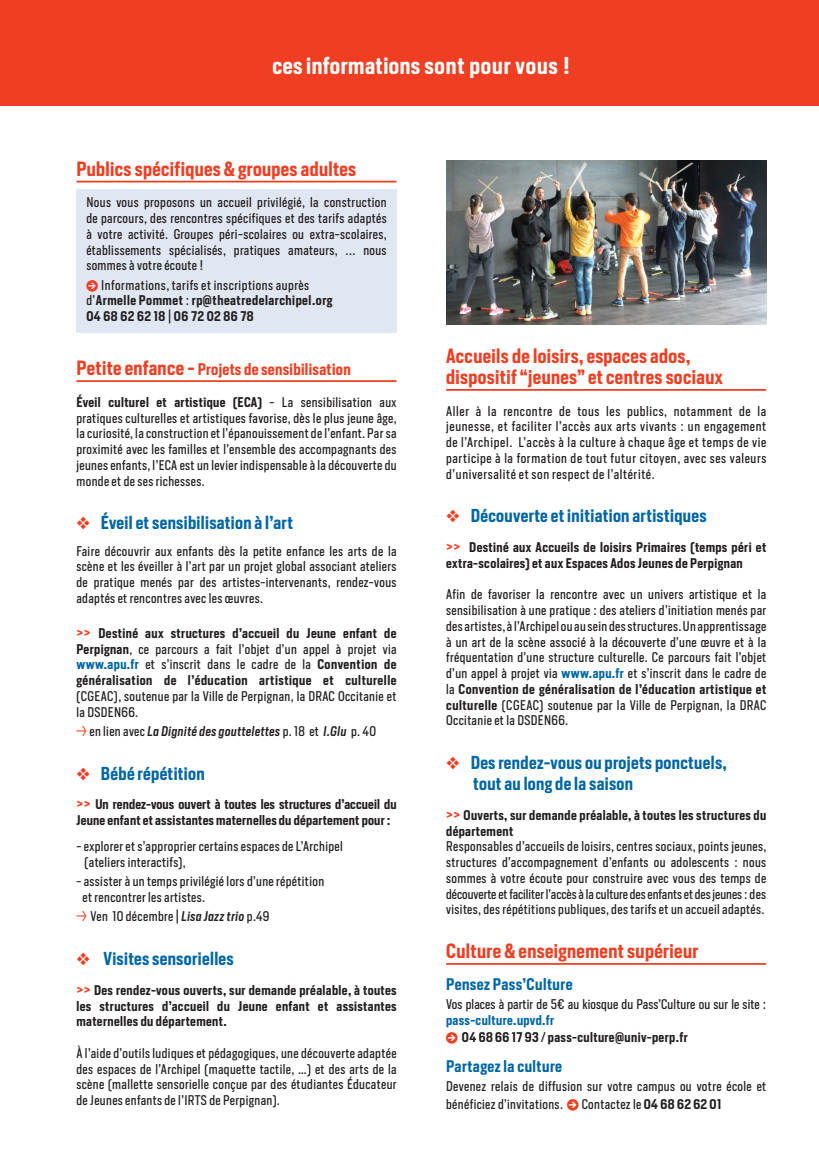
<style>
.page{position:relative;width:819px;height:1170px;background:#fff}
.page>*{position:absolute;margin:0;border:0;box-sizing:border-box;transform-origin:0 0}
.t1{font:600 22.75px "Heron Sans Cond";letter-spacing:.02em;color:#fff}
.t2{font:600 19.25px/21px "Heron Sans Cond";letter-spacing:.02em;color:#ef3e22}
.t3{font:600 17.5px/21px "Heron Sans Cond";letter-spacing:.02em;color:#0166a5}
.t4{font:600 15.75px "Heron Sans Cond";letter-spacing:.02em;color:#ef3e22}
.t5{font:600 15.75px "Heron Sans Cond";letter-spacing:.03em;color:#0166a5}
.t6{font:13.12px/15.8px "Heron Sans Cond";letter-spacing:.03em;color:#231f20;text-align:justify}
.t7{font:600 13.12px/15.8px "Heron Sans Cond";letter-spacing:.03em;color:#231f20}
.t8{font:600 13.12px/15.8px "Heron Sans Cond";letter-spacing:.01em;color:#231f20}
.t9{font:13.12px "Heron Sans Cond";letter-spacing:.01em;color:#231f20}
.t10{font:italic 500 13.12px "Heron Sans Cond";letter-spacing:.03em;color:#231f20}
.s1{font-family:"Arrowstfb";font-weight:400;font-size:12.25px;color:#ef3e22}
.s2{font-weight:400}
.s3{font-size:19.25px}
.s4{font-weight:600}
.s5{color:#ef3e22}
.s6{font-size:14px;color:#ef3e22}
.s7{color:#0166a5}
.s8{font-family:"Arrowstfb";font-weight:400;font-style:normal;font-size:12.25px;color:#ef3e22}
.s9{font-weight:400;font-style:normal}
.s10{font-family:"Arrowstfb";font-size:12.25px;color:#ef3e22}
.s11{font-weight:500;font-style:italic}
.s12{font-weight:600;color:#0166a5}
</style>
<div class="page">
<div style="left:0;top:0;width:819px;height:106px;background:#ef3e22"></div>
<div style="left:76px;top:189px;width:320px;height:144px;background:#e1e7f2"></div>
<hr style="left:76px;top:181px;width:320px;height:1px;background:#ef3e22">
<hr style="left:76px;top:380px;width:320px;height:2px;background:#ef3e22">
<hr style="left:446px;top:389px;width:320px;height:2px;background:#ef3e22">
<hr style="left:446px;top:963px;width:320px;height:2px;background:#ef3e22">
<img style="left:446px;top:160px;width:320px;height:164px">
<h1 class="t1" style="left:272px;top:51px;width:299px">ces informations sont pour vous !</h1>
<h2 class="t2" style="left:76px;top:158px;width:281px">Publics spécifiques &amp; groupes adultes</h2>
<p class="t6" style="left:86px;top:194px;width:302px">Nous vous proposons un accueil privilégié, la construction de parcours, des rencontres spécifiques et des tarifs adaptés à votre activité. Groupes péri-scolaires ou extra-scolaires, établissements spécialisés, pratiques amateurs, ... nous sommes à votre écoute !</p>
<p class="t7" style="left:86px;top:277px;width:248px"><span class="s1">J</span> <span class="s2">Informations, tarifs et inscriptions auprès d’</span>Armelle Pommet <span class="s2">:</span> rp@theatredelarchipel.org<br>04 68 62 62 18 <span class="s2">|</span> 06 72 02 86 78</p>
<p class="t4" style="left:76px;top:359px;width:276px"><span class="s3">Petite enfance -</span> Projets de sensibilisation</p>
<p class="t6" style="left:76px;top:394px;width:322px"><span class="s4">Éveil culturel et artistique (ECA)</span> - La sensibilisation aux pratiques culturelles et artistiques favorise, dès le plus jeune âge, la curiosité, la construction et l’épanouissement de l’enfant. Par sa proximité avec les familles et l’ensemble des accompagnants des jeunes enfants, l’ECA est un levier indispensable à la découverte du monde et de ses richesses.</p>
<h3 class="t3" style="left:76px;top:512px;width:218px"><span class="s5">❖</span> Éveil et sensibilisation à l’art</h3>
<p class="t6" style="left:76px;top:543px;width:322px">Faire découvrir aux enfants dès la petite enfance les arts de la scène et les éveiller à l’art par un projet global associant ateliers de pratique menés par des artistes-intervenants, rendez-vous adaptés et rencontres avec les œuvres.</p>
<p class="t7" style="left:76px;top:625px;width:321px;text-align:justify"><span class="s6">&gt;&gt;</span> Destiné aux structures d’accueil du Jeune enfant de Perpignan<span class="s2">, ce parcours a fait l’objet d’un appel à projet via </span><span class="s7">www.apu.fr</span> <span class="s2">et s’inscrit dans le cadre de la</span> Convention de généralisation de l’éducation artistique et culturelle</p>
<p class="t6" style="left:76px;top:688px;width:321px">(CGEAC), soutenue par la Ville de Perpignan, la DRAC Occitanie et la DSDEN66.</p>
<p class="t10" style="left:76px;top:722px;width:301px"><span class="s8">s</span> <span class="s9">en lien avec</span> La Dignité des gouttelettes <span class="s9">p. 18 et</span> I.Glu <span class="s9">p. 40</span></p>
<h3 class="t3" style="left:76px;top:762px;width:130px"><span class="s5">❖</span> Bébé répétition</h3>
<p class="t8" style="left:76px;top:796px;width:322px"><span class="s6">&gt;&gt;</span> Un rendez-vous ouvert à toutes les structures d’accueil du<br>Jeune enfant et assistantes maternelles du département pour :</p>
<p class="t6" style="left:85px;top:838px;width:260px;text-indent:-8px">- explorer et s’approprier certains espaces de L’Archipel (ateliers interactifs),</p>
<p class="t6" style="left:83px;top:873px;width:243px;text-indent:-6px">- assister à un temps privilégié lors d’une répétition et rencontrer les artistes.</p>
<p class="t6" style="left:76px;top:908px;width:194px"><span class="s10">s</span> Ven 10 décembre | <span class="s11">Lisa Jazz trio</span> p.49</p>
<h3 class="t3" style="left:76px;top:948px;width:159px"><span class="s5">❖</span> Visites sensorielles</h3>
<p class="t7" style="left:76px;top:982px;width:321px;text-align:justify"><span class="s6">&gt;&gt;</span> Des rendez-vous ouverts, sur demande préalable, à toutes les structures d’accueil du Jeune enfant et assistantes maternelles du département.</p>
<p class="t6" style="left:76px;top:1045px;width:321px">À l’aide d’outils ludiques et pédagogiques, une découverte adaptée des espaces de l’Archipel (maquette tactile, …) et des arts de la scène (mallette sensorielle conçue par des étudiantes Éducateur de Jeunes enfants de l’IRTS de Perpignan).</p>
<h2 class="t2" style="left:446px;top:345px;width:278px">Accueils de loisirs, espaces ados, dispositif “jeunes” et centres sociaux</h2>
<p class="t6" style="left:446px;top:403px;width:322px">Aller à la rencontre de tous les publics, notamment de la jeunesse, et faciliter l’accès aux arts vivants : un engagement de l’Archipel. L’accès à la culture à chaque âge et temps de vie participe à la formation de tout futur citoyen, avec ses valeurs d’universalité et son respect de l’altérité.</p>
<h3 class="t3" style="left:446px;top:505px;width:262px"><span class="s5">❖</span> Découverte et initiation artistiques</h3>
<p class="t7" style="left:446px;top:539px;width:321px"><span class="s6">&gt;&gt;</span> Destiné aux Accueils de loisirs Primaires (temps péri et extra-scolaires) et aux Espaces Ados Jeunes de Perpignan</p>
<p class="t6" style="left:446px;top:586px;width:322px">Afin de favoriser la rencontre avec un univers artistique et la sensibilisation à une pratique : des ateliers d’initiation menés par des artistes, à l’Archipel ou au sein des structures. Un apprentissage à un art de la scène associé à la découverte d’une œuvre et à la fréquentation d’une structure culturelle. Ce parcours fait l’objet d’un appel à projet via <span class="s12">www.apu.fr</span> et s’inscrit dans le cadre de la <span class="s4">Convention de généralisation de l’éducation artistique et culturelle</span> (CGEAC) soutenue par la Ville de Perpignan, la DRAC Occitanie et la DSDEN66.</p>
<h3 class="t3" style="left:473px;top:752px;width:255px;text-indent:-27px"><span class="s5">❖</span> Des rendez-vous ou projets ponctuels, tout au long de la saison</h3>
<p class="t7" style="left:446px;top:807px;width:321px"><span class="s6">&gt;&gt;</span> Ouverts, sur demande préalable, à toutes les structures du département</p>
<p class="t6" style="left:446px;top:838px;width:322px">Responsables d’accueils de loisirs, centres sociaux, points jeunes, structures d’accompagnement d’enfants ou adolescents : nous sommes à votre écoute pour construire avec vous des temps de découverte et faciliter l’accès à la culture des enfants et des jeunes : des visites, des répétitions publiques, des tarifs et un accueil adaptés.</p>
<h2 class="t2" style="left:446px;top:940px;width:254px">Culture &amp; enseignement supérieur</h2>
<p class="t5" style="left:446px;top:973px;width:128px">Pensez Pass’Culture</p>
<p class="t9" style="left:446px;top:996px;width:321px">Vos places à partir de 5€ au kiosque du Pass’Culture ou sur le site :</p>
<p class="t7" style="left:446px;top:1011px;width:243px;line-height:17.5px"><span class="s7">pass-culture.upvd.fr<br></span><span class="s1">J</span> 04 68 66 17 93 <span class="s2">/</span> pass-culture@univ-perp.fr</p>
<p class="t5" style="left:446px;top:1056px;width:117px">Partagez la culture</p>
<p class="t6" style="left:446px;top:1077px;width:322px;line-height:17.5px">Devenez relais de diffusion sur votre campus ou votre école et bénéficiez d’invitations. <span class="s10">J</span> Contactez le <span class="s4">04 68 62 62 01</span></p>
</div>
